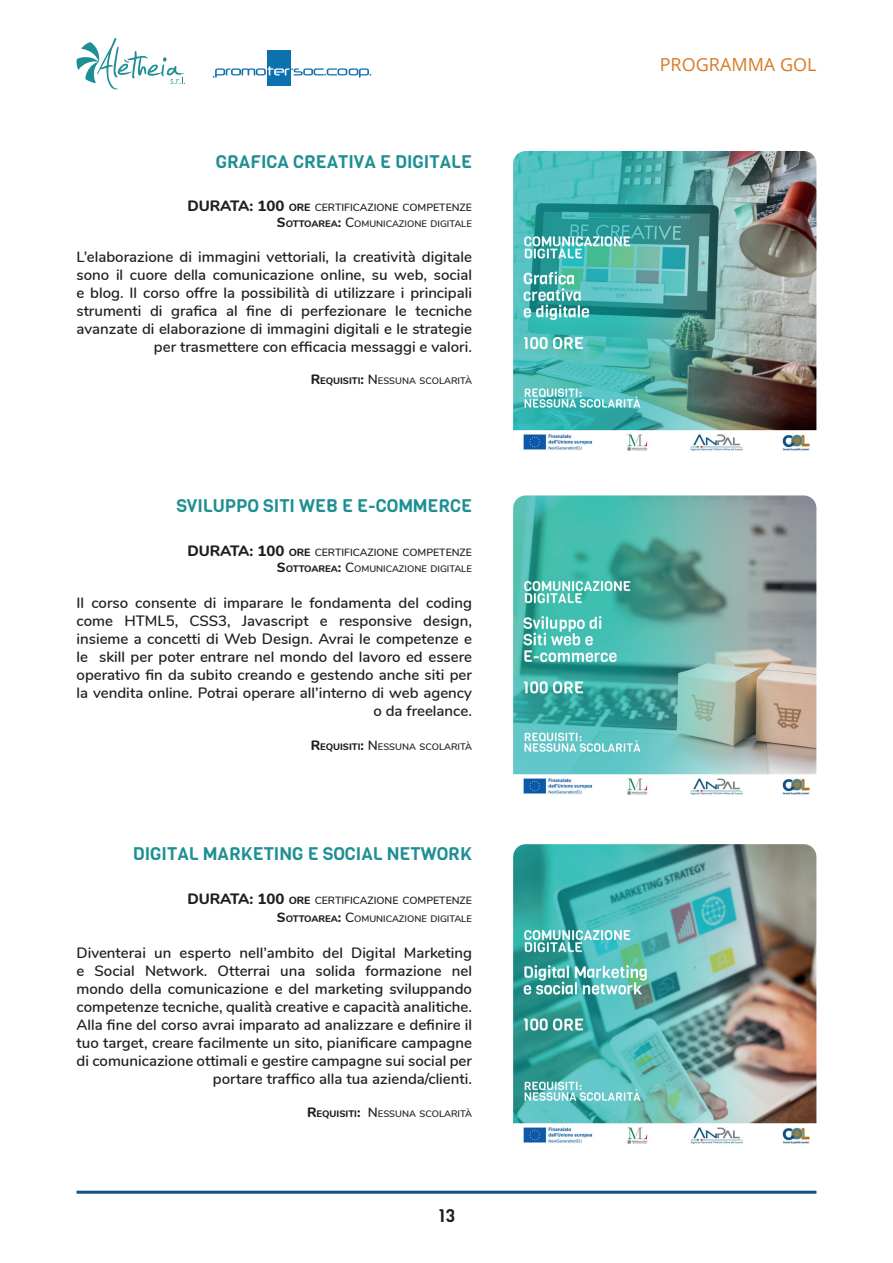
<style>
.page{position:relative;width:893px;height:1263px;background:#fff}
.page>*{position:absolute;margin:0;border:0;box-sizing:border-box;transform-origin:0 0}
.t1{font:18px "Viga";color:#1e8f93}
.t2{font:18px "Open Sans";color:#d77b26}
.t3{font:18px "Viga";color:#231f20}
.t4{font:600 15px/18px "Nunito";color:#231f20;text-align:right}
.t5{font:600 10.5px "Nunito";color:#231f20}
.t6{font:600 9.45px "Nunito";color:#231f20}
.s1{font-weight:800;font-size:15px}
.s2{font-weight:800}
.s3{font-weight:800;font-size:13.5px}
.s4{font-size:13.5px}
</style>
<div class="page">
<svg style="left:76px;top:38px;width:109px;height:52px"></svg>
<hr style="left:77px;top:1191px;width:739px;height:3px;background:#115184">
<div style="left:267px;top:51px;width:23px;height:35px;background:#0d71af"></div>
<svg style="left:213px;top:66px;width:158px;height:12px"></svg>
<img style="left:513px;top:151px;width:303px;height:300px">
<img style="left:513px;top:495px;width:303px;height:300px">
<img style="left:513px;top:844px;width:303px;height:300px">
<p class="t1" style="left:216px;top:149px;width:258px">GRAFICA CREATIVA E DIGITALE</p>
<p class="t5" style="left:187px;top:200px;width:286px"><span class="s1">DURATA: 100</span> <span class="s2">ORE</span> CERTIFICAZIONE COMPETENZE</p>
<p class="t6" style="left:277px;top:217px;width:197px"><span class="s3">S</span><span class="s2">OTTOAREA</span><span class="s3">:</span> <span class="s4">C</span>OMUNICAZIONE DIGITALE</p>
<p class="t4" style="left:77px;top:246px;width:397px">L’elaborazione di immagini vettoriali, la creatività digitale sono il cuore della comunicazione online, su web, social e blog. Il corso offre la possibilità di utilizzare i principali strumenti di grafica al fine di perfezionare le tecniche avanzate di elaborazione di immagini digitali e le strategie per trasmettere con efficacia messaggi e valori.</p>
<p class="t6" style="left:311px;top:374px;width:163px"><span class="s3">R</span><span class="s2">EQUISITI</span><span class="s3">:</span> <span class="s4">N</span> ESSUNA SCOLARITÀ</p>
<p class="t1" style="left:176px;top:494px;width:297px">SVILUPPO SITI WEB E E-COMMERCE</p>
<p class="t5" style="left:187px;top:544px;width:286px"><span class="s1">DURATA: 100</span> <span class="s2">ORE</span> CERTIFICAZIONE COMPETENZE</p>
<p class="t6" style="left:277px;top:561px;width:197px"><span class="s3">S</span><span class="s2">OTTOAREA</span><span class="s3">:</span> <span class="s4">C</span>OMUNICAZIONE DIGITALE</p>
<p class="t4" style="left:77px;top:593px;width:397px">Il corso consente di imparare le fondamenta del coding come HTML5, CSS3, Javascript e responsive design, insieme a concetti di Web Design. Avrai le competenze e le skill per poter entrare nel mondo del lavoro ed essere operativo fin da subito creando e gestendo anche siti per la vendita online. Potrai operare all’interno di web agency o da freelance.</p>
<p class="t6" style="left:311px;top:740px;width:163px"><span class="s3">R</span><span class="s2">EQUISITI</span><span class="s3">:</span> <span class="s4">N</span> ESSUNA SCOLARITÀ</p>
<p class="t1" style="left:133px;top:841px;width:341px">DIGITAL MARKETING E SOCIAL NETWORK</p>
<p class="t5" style="left:187px;top:893px;width:286px"><span class="s1">DURATA: 100</span> <span class="s2">ORE</span> CERTIFICAZIONE COMPETENZE</p>
<p class="t6" style="left:277px;top:912px;width:197px"><span class="s3">S</span><span class="s2">OTTOAREA</span><span class="s3">:</span> <span class="s4">C</span>OMUNICAZIONE DIGITALE</p>
<p class="t4" style="left:77px;top:943px;width:397px">Diventerai un esperto nell’ambito del Digital Marketing e Social Network. Otterrai una solida formazione nel mondo della comunicazione e del marketing sviluppando competenze tecniche, qualità creative e capacità analitiche.<br>Alla fine del corso avrai imparato ad analizzare e definire il tuo target, creare facilmente un sito, pianificare campagne di comunicazione ottimali e gestire campagne sui social per portare traffico alla tua azienda/clienti.</p>
<p class="t6" style="left:307px;top:1106px;width:166px"><span class="s3">R</span><span class="s2">EQUISITI</span><span class="s3">:</span> <span class="s4">N</span> ESSUNA SCOLARITÀ</p>
<p class="t3" style="left:438px;top:1203px;width:19px">13</p>
<p class="t2" style="left:660px;top:52px;width:158px">PROGRAMMA GOL</p>
</div>
